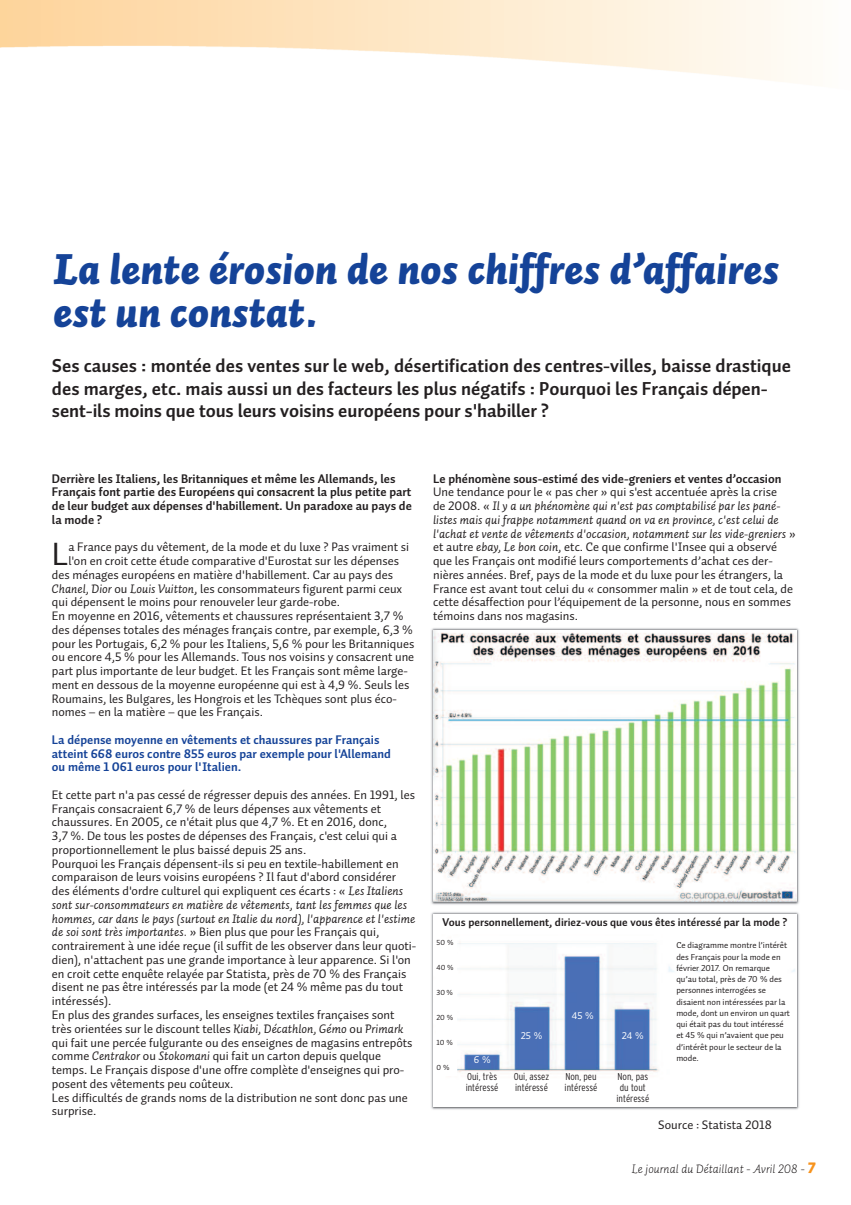
<style>
.page{position:relative;width:851px;height:1205px;background:#fff}
.page>*{position:absolute;margin:0;border:0;box-sizing:border-box;transform-origin:0 0}
.t1{font:42.5px/42.5px "Auto 2 Black Italic LF";color:#154398}
.t2{font:32.75px "Auto 2";color:#231f20}
.t3{font:18.75px/22.5px "Auto 2 Bold LF";color:#231f20}
.t4{font:12.5px/13.8px "Auto 2 Regular LF";color:#231f20}
.t5{font:12.5px/13.8px "Auto 2 Italic LF";color:#231f20}
.t6{font:12.5px "Auto 2";color:#231f20}
.t7{font:12.5px/13.8px "Auto 2 Bold LF";color:#231f20}
.t8{font:12.5px/13.8px "Auto 2 Bold LF";color:#154398}
.t9{font:12.5px "Auto 2 Light Italic LF";color:#0d090a}
.t10{font:11.25px "Auto 2 Bold LF";color:#231f20}
.t11{font:300 condensed 10px/11.2px "Interstate";color:#231f20}
.t12{font:10px "Auto 2 Regular LF";color:#fff}
.t13{font:8.75px/11.2px "Auto 2 Regular LF";color:#231f20}
.t14{font:7.5px "Auto 2 Regular LF";color:#231f20}
.s1{font-family:"Auto 2 Italic LF"}
.s2{font-family:"Auto 2 Regular LF"}
.s3{font-family:"Auto 2 Black Italic LF";font-size:15px;color:#f7931d}
</style>
<div class="page">
<img style="left:431px;top:628px;width:368px;height:482px">
<img style="left:433px;top:630px;width:363px;height:272px">
<img style="left:433px;top:916px;width:363px;height:191px">
<div style="left:436px;top:939px;width:20px;height:136px;background:#fff"></div>
<h1 class="t1" style="left:53px;top:252px;width:727px">La lente érosion de nos chiffres d’affaires est un constat.</h1>
<p class="t3" style="left:52px;top:356px;width:740px">Ses causes : montée des ventes sur le web, désertification des centres-villes, baisse drastique des marges, etc. mais aussi un des facteurs les plus négatifs : Pourquoi les Français dépen&shy;sent-ils moins que tous leurs voisins européens pour s'habiller ?</p>
<p class="t7" style="left:52px;top:473px;width:361px">Derrière les Italiens, les Britanniques et même les Allemands, les Français font partie des Européens qui consacrent la plus petite part de leur budget aux dépenses d'habillement. Un paradoxe au pays de la mode ?</p>
<h2 class="t2" style="left:52px;top:543px;width:18px">L</h2>
<p class="t6" style="left:68px;top:543px;width:342px">a France pays du vêtement, de la mode et du luxe ? Pas vraiment si</p>
<p class="t6" style="left:68px;top:557px;width:332px">l'on en croit cette étude comparative d'Eurostat sur les dépenses</p>
<p class="t6" style="left:52px;top:570px;width:342px">des ménages européens en matière d'habillement. Car au pays des</p>
<p class="t6" style="left:52px;top:584px;width:352px"><span class="s1">Chanel, Dior</span> <span class="s2">ou</span> <span class="s1">Louis Vuitton</span>, les consommateurs figurent parmi ceux</p>
<p class="t6" style="left:52px;top:598px;width:289px">qui dépensent le moins pour renouveler leur garde-robe.</p>
<p class="t4" style="left:52px;top:610px;width:364px">En moyenne en 2016, vêtements et chaussures représentaient 3,7 % des dépenses totales des ménages français contre, par exemple, 6,3 % pour les Portugais, 6,2 % pour les Italiens, 5,6 % pour les Britanniques ou encore 4,5 % pour les Allemands. Tous nos voisins y consacrent une part plus importante de leur budget. Et les Français sont même large&shy;ment en dessous de la moyenne européenne qui est à 4,9 %. Seuls les Roumains, les Bulgares, les Hongrois et les Tchèques sont plus éco&shy;nomes – en la matière – que les Français.</p>
<p class="t8" style="left:52px;top:734px;width:340px">La dépense moyenne en vêtements et chaussures par Français atteint 668 euros contre 855 euros par exemple pour l'Allemand ou même 1 061 euros pour l'Italien.</p>
<p class="t4" style="left:52px;top:789px;width:364px">Et cette part n'a pas cessé de régresser depuis des années. En 1991, les Français consacraient 6,7 % de leurs dépenses aux vêtements et chaussures. En 2005, ce n'était plus que 4,7 %. Et en 2016, donc,<br>3,7 %. De tous les postes de dépenses des Français, c'est celui qui a proportionnellement le plus baissé depuis 25 ans.<br>Pourquoi les Français dépensent-ils si peu en textile-habillement en comparaison de leurs voisins européens ? Il faut d'abord considérer des éléments d'ordre culturel qui expliquent ces écarts : « <span class="s1">Les Italiens</span></p>
<p class="t5" style="left:52px;top:899px;width:365px">sont sur-consommateurs en matière de vêtements, tant les femmes que les hommes, car dans le pays (surtout en Italie du nord), l'apparence et l'estime</p>
<p class="t4" style="left:52px;top:926px;width:366px"><span class="s1">de soi sont très importantes.</span> » Bien plus que pour les Français qui, contrairement à une idée reçue (il suffit de les observer dans leur quoti&shy;dien), n'attachent pas une grande importance à leur apparence. Si l'on en croit cette enquête relayée par Statista, près de 70 % des Français disent ne pas être intéressés par la mode (et 24 % même pas du tout intéressés).<br>En plus des grandes surfaces, les enseignes textiles françaises sont très orientées sur le discount telles <span class="s1">Kiabi, Décathlon, Gémo</span> ou <span class="s1">Primark </span>qui fait une percée fulgurante ou des enseignes de magasins entrepôts comme <span class="s1">Centrakor</span> ou <span class="s1">Stokomani</span> qui fait un carton depuis quelque temps. Le Français dispose d'une offre complète d'enseignes qui pro&shy;posent des vêtements peu coûteux.<br>Les difficultés de grands noms de la distribution ne sont donc pas une surprise.</p>
<p class="t7" style="left:433px;top:473px;width:350px">Le phénomène sous-estimé des vide-greniers et ventes d’occasion</p>
<p class="t4" style="left:433px;top:486px;width:345px">Une tendance pour le « pas cher » qui s'est accentuée après la crise</p>
<p class="t5" style="left:433px;top:500px;width:364px"><span class="s2">de 2008. «</span> Il y a un phénomène qui n'est pas comptabilisé par les pané&shy;listes mais qui frappe notamment quand on va en province, c'est celui de l'achat et vente de vêtements d'occasion, notamment sur les vide-greniers <span class="s2">»</span></p>
<p class="t4" style="left:433px;top:541px;width:361px">et autre <span class="s1">ebay, Le bon coin</span>, etc. Ce que confirme l'Insee qui a observé que les Français ont modifié leurs comportements d’achat ces der&shy;nières années. Bref, pays de la mode et du luxe pour les étrangers, la France est avant tout celui du « consommer malin » et de tout cela, de cette désaffection pour l’équipement de la personne, nous en sommes témoins dans nos magasins.</p>
<p class="t10" style="left:442px;top:918px;width:346px">Vous personnellement, diriez-vous que vous êtes intéressé par la mode ?</p>
<p class="t14" style="left:436px;top:939px;width:18px">50 %</p>
<p class="t14" style="left:436px;top:964px;width:19px">40 %</p>
<p class="t14" style="left:436px;top:989px;width:18px">30%</p>
<p class="t14" style="left:436px;top:1014px;width:18px">20 %</p>
<p class="t14" style="left:436px;top:1039px;width:18px">10 %</p>
<p class="t14" style="left:436px;top:1064px;width:15px">0 %</p>
<p class="t13" style="left:676px;top:940px;width:115px">Ce diagramme montre l’intérêt des Français pour la mode en février 2017. On remarque qu’au total, près de 70 % des personnes interrogées se disaient non intéressées par la mode, dont un environ un quart qui était pas du tout intéressé et 45 % qui n’avaient que peu d’intérêt pour le secteur de la mode.</p>
<p class="t12" style="left:571px;top:1012px;width:24px">45 %</p>
<p class="t12" style="left:520px;top:1032px;width:23px">25 %</p>
<p class="t12" style="left:622px;top:1032px;width:23px">24 %</p>
<p class="t12" style="left:474px;top:1056px;width:18px">6 %</p>
<p class="t11" style="left:465px;top:1070px;width:34px">Oui, très intéressé</p>
<p class="t11" style="left:513px;top:1070px;width:37px">Oui, assez intéressé</p>
<p class="t11" style="left:564px;top:1070px;width:34px">Non, peu intéressé</p>
<p class="t11" style="left:616px;top:1070px;width:34px;text-align:center">Non, pas du tout intéressé</p>
<p class="t4" style="left:658px;top:1119px;width:115px">Source : Statista 2018</p>
<p class="t9" style="left:632px;top:1164px;width:185px">Le journal du Détaillant - Avril 208 - <span class="s3">7</span></p>
</div>
